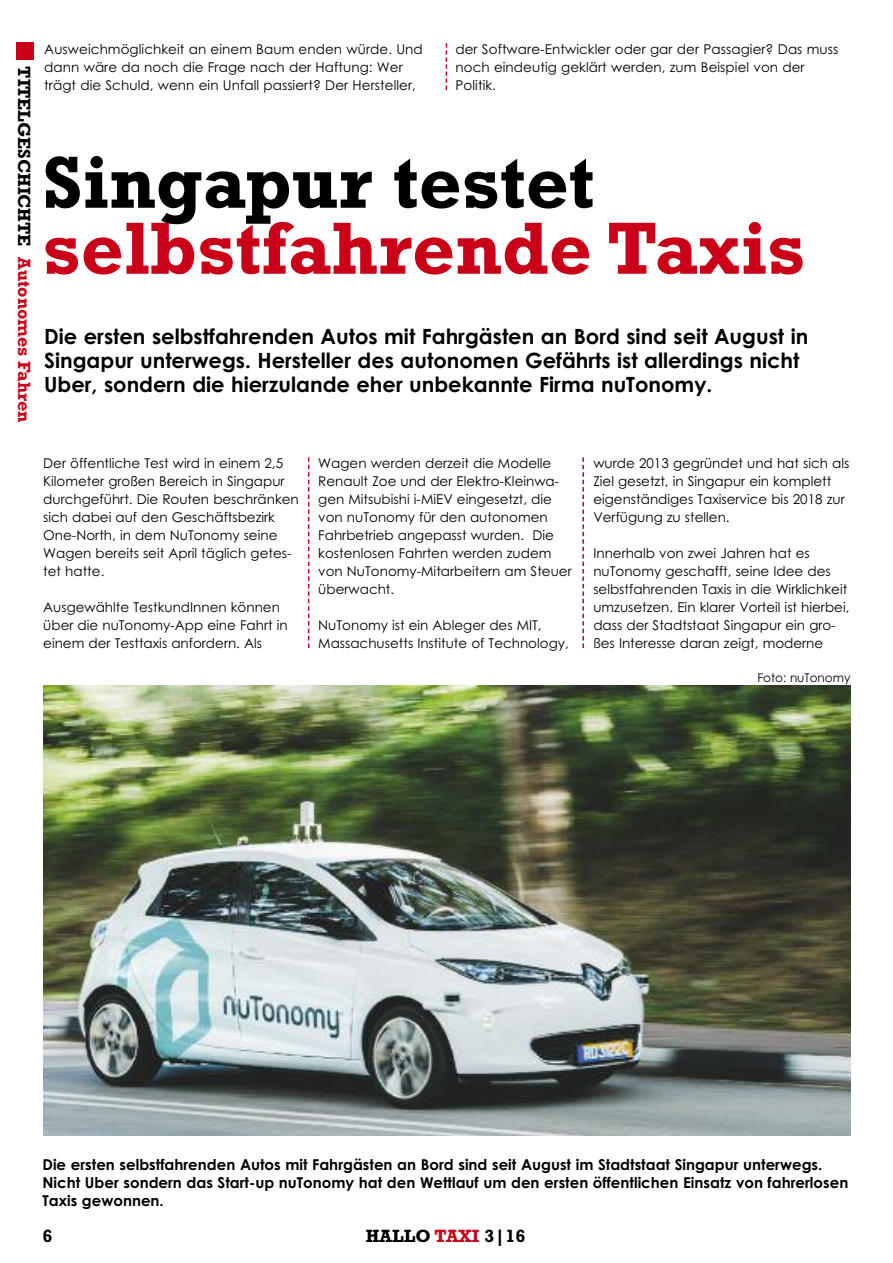
<style>
.page{position:relative;width:893px;height:1263px;background:#fff}
.page>*{position:absolute;margin:0;border:0;box-sizing:border-box;transform-origin:0 0}
.t1{font:700 75px "Rockwell";color:#c90017}
.t2{font:700 75px "Rockwell";color:#000}
.t3{font:700 21px/24px "Century Gothic";color:#000}
.t4{font:700 18px "Rockwell";color:#000}
.t5{font:700 15px/18px "Century Gothic";color:#000}
.t6{font:13.5px/18px "Century Gothic";color:#000}
.t7{font:12px "Century Gothic";color:#000}
.s1{color:#c90017}
</style>
<div class="page">
<div style="left:16px;top:42px;width:17px;height:17px;background:#c90017"></div>
<img style="left:44px;top:685px;width:806px;height:450px">
<svg style="left:308px;top:457px;width:1px;height:191px"></svg>
<svg style="left:582px;top:457px;width:2px;height:191px"></svg>
<svg style="left:446px;top:43px;width:1px;height:47px"></svg>
<h3 class="t4" style="left:35px;top:66px;width:358px;rotate:90deg">TITELGESCHICHTE <span class="s1">Autonomes Fahren</span></h3>
<p class="t6" style="left:44px;top:40px;width:380px">Ausweichmöglichkeit an einem Baum enden würde. Und dann wäre da noch die Frage nach der Haftung: Wer trägt die Schuld, wenn ein Unfall passiert? Der Hersteller,</p>
<p class="t6" style="left:455px;top:40px;width:384px">der Software-Entwickler oder gar der Passagier? Das muss noch eindeutig geklärt werden, zum Beispiel von der<br>Politik.</p>
<h1 class="t2" style="left:43px;top:138px;width:553px">Singapur testet</h1>
<h1 class="t1" style="left:43px;top:204px;width:764px">selbstfahrende Taxis</h1>
<h2 class="t3" style="left:44px;top:325px;width:766px">Die ersten selbstfahrenden Autos mit Fahrgästen an Bord sind seit August in<br>Singapur unterwegs. Hersteller des autonomen Gefährts ist allerdings nicht<br>Uber, sondern die hierzulande eher unbekannte Firma nuTonomy.</h2>
<p class="t6" style="left:43px;top:454px;width:257px">Der öffentliche Test wird in einem 2,5<br>Kilometer großen Bereich in Singapur durchgeführt. Die Routen beschränken sich dabei auf den Geschäftsbezirk One-North, in dem NuTonomy seine Wagen bereits seit April täglich getes&shy;tet hatte.</p>
<p class="t6" style="left:43px;top:598px;width:246px">Ausgewählte TestkundInnen können über die nuTonomy-App eine Fahrt in einem der Testtaxis anfordern. Als</p>
<p class="t6" style="left:318px;top:454px;width:255px">Wagen werden derzeit die Modelle<br>Renault Zoe und der Elektro-Kleinwa&shy;gen Mitsubishi i-MiEV eingesetzt, die von nuTonomy für den autonomen<br>Fahrbetrieb angepasst wurden. Die kostenlosen Fahrten werden zudem von NuTonomy-Mitarbeitern am Steuer überwacht.</p>
<p class="t6" style="left:318px;top:616px;width:252px">NuTonomy ist ein Ableger des MIT,<br>Massachusetts Institute of Technology,</p>
<p class="t6" style="left:593px;top:454px;width:257px">wurde 2013 gegründet und hat sich als Ziel gesetzt, in Singapur ein komplett eigenständiges Taxiservice bis 2018 zur Verfügung zu stellen.</p>
<p class="t6" style="left:593px;top:544px;width:258px">Innerhalb von zwei Jahren hat es nuTonomy geschafft, seine Idee des selbstfahrenden Taxis in die Wirklichkeit umzusetzen. Ein klarer Vorteil ist hierbei, dass der Stadtstaat Singapur ein gro&shy;ßes Interesse daran zeigt, moderne</p>
<p class="t7" style="left:757px;top:670px;width:95px">Foto: nuTonomy</p>
<p class="t5" style="left:43px;top:1156px;width:807px">Die ersten selbstfahrenden Autos mit Fahrgästen an Bord sind seit August im Stadtstaat Singapur unterwegs.<br>Nicht Uber sondern das Start-up nuTonomy hat den Wettlauf um den ersten öffentlichen Einsatz von fahrerlosen<br>Taxis gewonnen.</p>
<h3 class="t4" style="left:43px;top:1226px;width:11px">6</h3>
<h3 class="t4" style="left:366px;top:1226px;width:161px">HALLO <span class="s1">TAXI</span> 3|16</h3>
</div>
